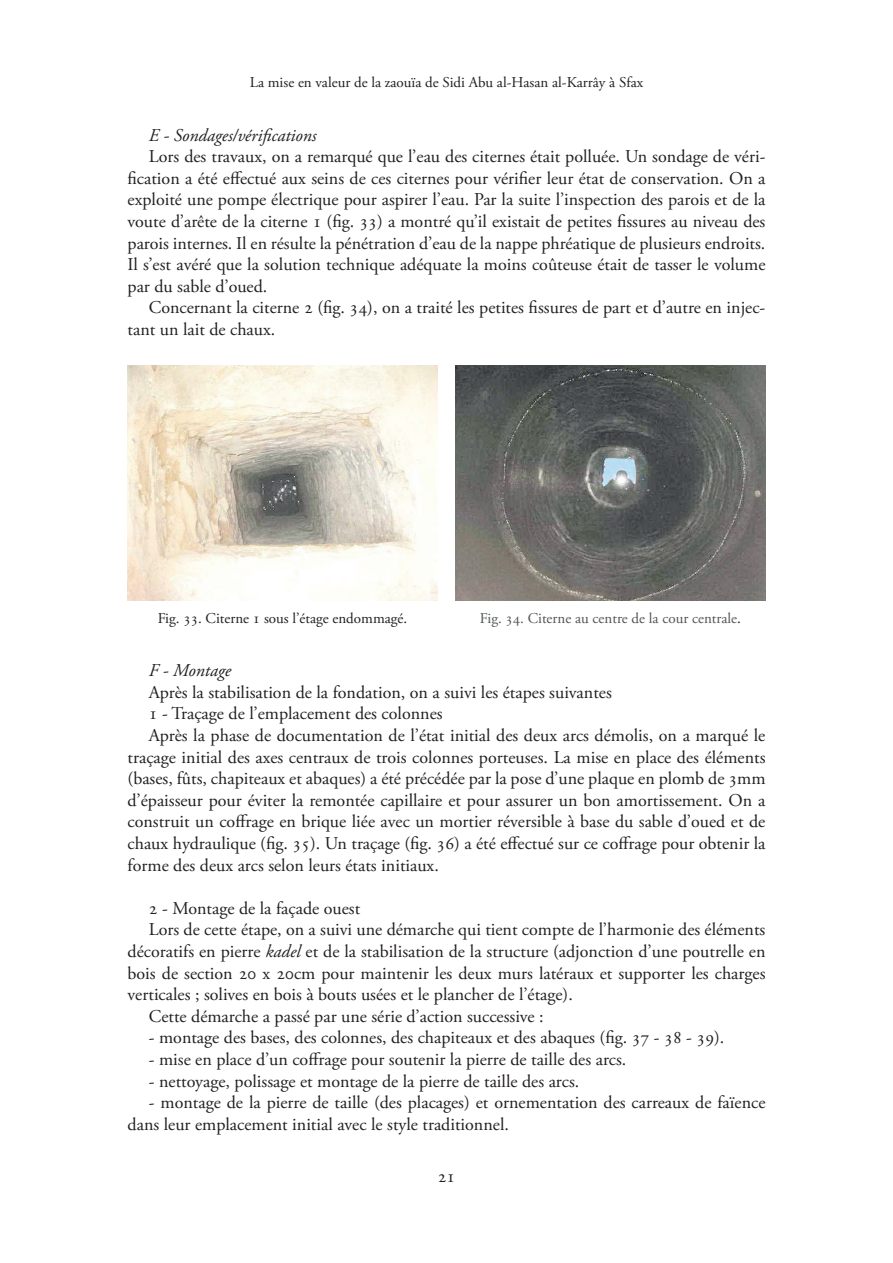
<style>
.page{position:relative;width:893px;height:1263px;background:#fff}
.page>*{position:absolute;margin:0;border:0;box-sizing:border-box;transform-origin:0 0}
.t1{font:18px/21.6px "Adobe Garamond Pro";color:#231f20}
.t2{font:italic 18px "Adobe Garamond Pro";color:#231f20}
.t3{font:15px "Adobe Garamond Pro";color:#231f20}
.t4{font:15px "Adobe Garamond Pro";color:#515455}
.s1{color:#231f20}
.s2{font-style:italic}
</style>
<div class="page">
<img style="left:128px;top:365px;width:309px;height:235px">
<img style="left:455px;top:365px;width:310px;height:236px">
<p class="t3" style="left:250px;top:74px;width:395px">La mise en valeur de la zaouïa de Sidi Abu al-Hasan al-Karrây à Sfax</p>
<p class="t2" style="left:149px;top:124px;width:169px">E - Sondages/vérifications</p>
<p class="t1" style="left:128px;top:146px;width:639px;text-align:justify;text-indent:21px">Lors des travaux, on a remarqué que l’eau des citernes était polluée. Un sondage de véri&shy;fication a été effectué aux seins de ces citernes pour vérifier leur état de conservation. On a exploité une pompe électrique pour aspirer l’eau. Par la suite l’inspection des parois et de la voute d’arête de la citerne 1 (fig. 33) a montré qu’il existait de petites fissures au niveau des parois internes. Il en résulte la pénétration d’eau de la nappe phréatique de plusieurs endroits.<br>Il s’est avéré que la solution technique adéquate la moins coûteuse était de tasser le volume par du sable d’oued.</p>
<p class="t1" style="left:128px;top:298px;width:639px;text-indent:21px">Concernant la citerne 2 (fig. 34), on a traité les petites fissures de part et d’autre en injec&shy;tant un lait de chaux.</p>
<p class="t3" style="left:158px;top:609px;width:251px">Fig. 33. Citerne 1 sous l’étage endommagé.</p>
<p class="t4" style="left:480px;top:609px;width:263px">Fig. 34. Citerne au centre de la cour centrale<span class="s1">.</span></p>
<p class="t2" style="left:149px;top:660px;width:84px">F - Montage</p>
<p class="t1" style="left:149px;top:682px;width:464px">Après la stabilisation de la fondation, on a suivi les étapes suivantes</p>
<p class="t1" style="left:149px;top:703px;width:295px">1 - Traçage de l’emplacement des colonnes</p>
<p class="t1" style="left:149px;top:725px;width:618px">Après la phase de documentation de l’état initial des deux arcs démolis, on a marqué le</p>
<p class="t1" style="left:128px;top:747px;width:639px">traçage initial des axes centraux de trois colonnes porteuses. La mise en place des éléments</p>
<p class="t1" style="left:128px;top:768px;width:639px">(bases, fûts, chapiteaux et abaques) a été précédée par la pose d’une plaque en plomb de 3mm</p>
<p class="t1" style="left:128px;top:790px;width:639px">d’épaisseur pour éviter la remontée capillaire et pour assurer un bon amortissement. On a</p>
<p class="t1" style="left:128px;top:811px;width:639px">construit un coffrage en brique liée avec un mortier réversible à base du sable d’oued et de</p>
<p class="t1" style="left:128px;top:833px;width:640px">chaux hydraulique (fig. 35). Un traçage (fig. 36) a été effectué sur ce coffrage pour obtenir la</p>
<p class="t1" style="left:128px;top:855px;width:313px">forme des deux arcs selon leurs états initiaux.</p>
<p class="t1" style="left:149px;top:898px;width:213px">2 - Montage de la façade ouest</p>
<p class="t1" style="left:149px;top:919px;width:618px">Lors de cette étape, on a suivi une démarche qui tient compte de l’harmonie des éléments</p>
<p class="t1" style="left:128px;top:941px;width:639px">décoratifs en pierre <span class="s2">kadel</span> et de la stabilisation de la structure (adjonction d’une poutrelle en</p>
<p class="t1" style="left:128px;top:963px;width:639px">bois de section 20 x 20cm pour maintenir les deux murs latéraux et supporter les charges</p>
<p class="t1" style="left:128px;top:984px;width:447px">verticales ; solives en bois à bouts usées et le plancher de l’étage).</p>
<p class="t1" style="left:149px;top:1006px;width:396px">Cette démarche a passé par une série d’action successive :</p>
<p class="t1" style="left:149px;top:1027px;width:577px">- montage des bases, des colonnes, des chapiteaux et des abaques (fig. 37 - 38 - 39).</p>
<p class="t1" style="left:149px;top:1049px;width:479px">- mise en place d’un coffrage pour soutenir la pierre de taille des arcs.</p>
<p class="t1" style="left:149px;top:1071px;width:432px">- nettoyage, polissage et montage de la pierre de taille des arcs.</p>
<p class="t1" style="left:128px;top:1092px;width:639px;text-indent:21px">- montage de la pierre de taille (des placages) et ornementation des carreaux de faïence dans leur emplacement initial avec le style traditionnel.</p>
<p class="t1" style="left:438px;top:1166px;width:19px">21</p>
</div>
